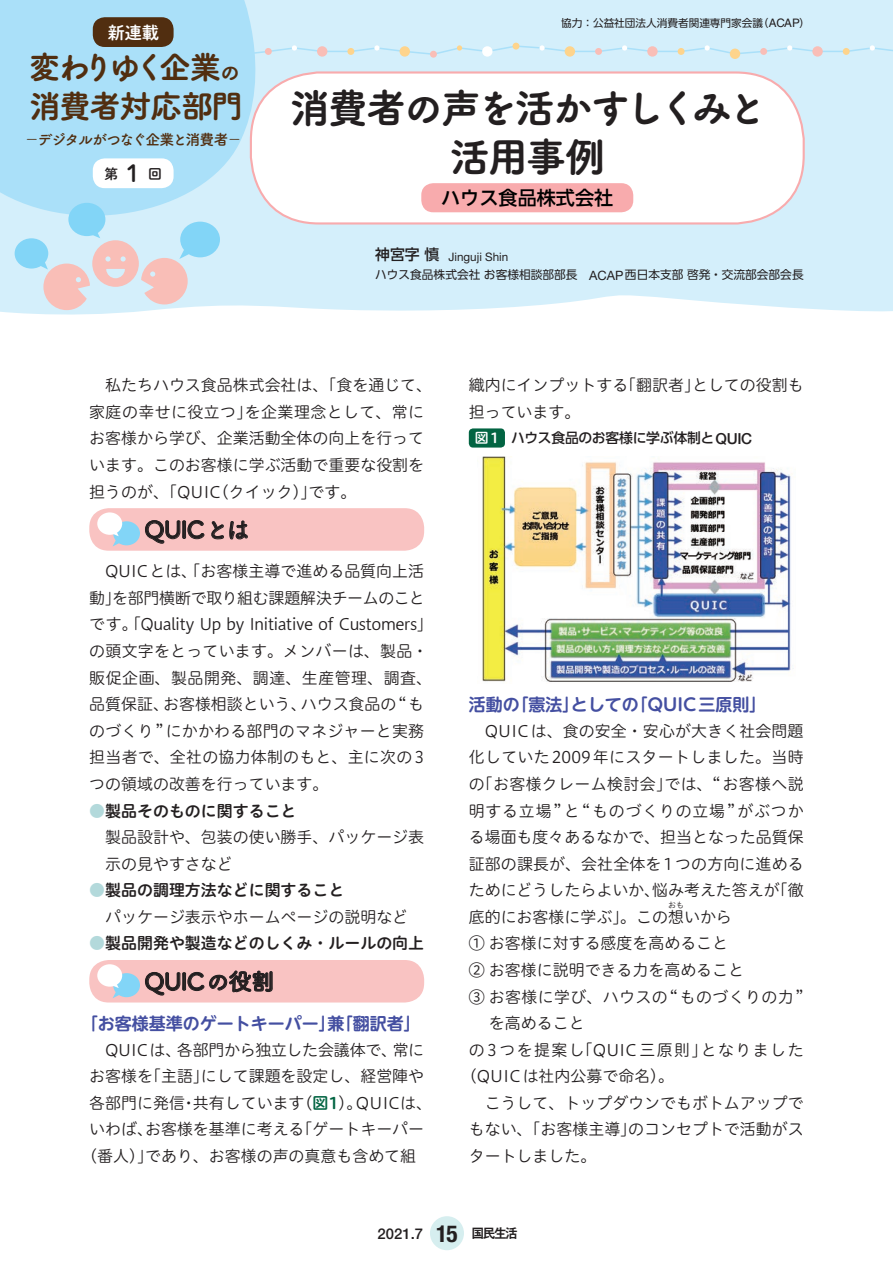
<style>
.page{position:relative;width:893px;height:1263px;background:#fff}
.page>*{position:absolute;margin:0;border:0;box-sizing:border-box;transform-origin:0 0}
.t1{font:40.35px/48.9px "Tsuku A Rd Gothic Std E";letter-spacing:-.07em;color:#231f20;text-align:center}
.t2{font:31.95px/39.3px "Tsuku A Rd Gothic Std E";letter-spacing:-.055em;color:#512e10}
.t3{font:23.4px "Tsuku A Rd Gothic Std B";letter-spacing:-.045em;color:#231f20}
.t4{font:23.4px "Shuei M Go Std B";color:#231f20}
.t5{font:500 19.2px "UD Shin Go NT Pro";color:#000}
.t6{font:700 16.95px "UD Shin M Go Pro De";color:#444fa1}
.t7{font:16.95px "Shuei M Go Std B";color:#fff}
.t8{font:15.9px/26.5px "Hiragino UD Sans R Std N W3";color:#231f20}
.t9{font:15.9px "Hiragino UD Sans R Std N W6";color:#231f20}
.t10{font:15.9px "Hiragino UD Sans R Std N W3";letter-spacing:-.02em;color:#231f20}
.t11{font:15.9px "Hiragino UD Sans R Std N W3";letter-spacing:.09em;color:#231f20}
.t12{font:15.9px "Hiragino UD Sans R Std N W3";letter-spacing:.025em;color:#231f20}
.t13{font:14.85px "Tsuku A Rd Gothic Std B";letter-spacing:-.085em;color:#512e10}
.t14{font:500 14.85px "Helvetica Neue LT Std";color:#231f20}
.t15{font:500 13.8px "UD Shin Go Pro";letter-spacing:-.02em;color:#231f20}
.t16{font:13.8px "Shuei M Go Std B";color:#231f20}
.t17{font:11.7px "UD Shin Go Pro";color:#231f20}
.t18{font:11.7px "Helvetica Neue LT Std";color:#231f20}
.t19{font:10.65px "UD Shin Go NT Pro";color:#231f20}
.t20{font:7.95px "Hiragino UD Sans R Std N W3";color:#231f20}
.s1{font-size:20.7px}
.s2{font-family:"Helvetica LT Std";font-size:11.7px}
.s3{font-family:"UD Shin Go Pro";font-weight:500;font-size:14.85px}
.s4{font-family:"Helvetica Neue LT Std";font-size:12.9px}
.s5{color:#b3d9db}
.s6{font-family:"Hiragino UD Sans R Std N W6";color:#026442}
.s7{font-family:"Hiragino UD Sans R Std N W6";font-weight:400;color:#fff}
.s8{font-family:"Helvetica Neue LT Std";font-size:15.15px}
.s9{font-weight:700;font-stretch:condensed;font-size:23.4px}
.s10{font-family:"Gothic MB101 Pro De";font-weight:700;font-size:12.75px}
</style>
<div class="page">
<div style="left:430px;top:1216px;width:34px;height:34px;background:#d6eeef;border-radius:50%"></div>
<div style="left:0;top:0;width:893px;height:315px;background:#d4effb"></div>
<div style="left:430px;top:51px;width:7px;height:7px;background:#e6d6d8;border-radius:50%"></div>
<div style="left:513px;top:43px;width:6px;height:7px;background:#fed48c;border-radius:50%"></div>
<svg style="left:730px;top:49px;width:10px;height:10px"></svg>
<svg style="left:275px;top:45px;width:618px;height:12px;background:#d5eaf1"></svg>
<svg style="left:0;top:0;width:275px;height:242px;background:#b2e2f9"></svg>
<div style="left:180px;top:222px;width:40px;height:35px;background:#82d5f7;border-radius:50%"></div>
<div style="left:15px;top:238px;width:33px;height:31px;background:#82d5f7;border-radius:50%"></div>
<div style="left:68px;top:203px;width:37px;height:33px;background:#82d5f7;border-radius:50%"></div>
<svg style="left:39px;top:230px;width:155px;height:80px;background:#dddae0"></svg>
<div style="left:251px;top:72px;width:553px;height:151px;background:#fff;border-radius:68px"></div>
<div style="left:250px;top:71px;width:555px;height:154px;border:2px solid #f8abad;border-radius:68px"></div>
<div style="left:93px;top:158px;width:81px;height:30px;background:#fff;border-radius:12px"></div>
<div style="left:93px;top:17px;width:81px;height:30px;background:#512e10;border-radius:12px"></div>
<div style="left:89px;top:508px;width:335px;height:43px;background:#f9c3c2;border-radius:20px"></div>
<svg style="left:145px;top:520px;width:59px;height:23px"></svg>
<svg style="left:211px;top:521px;width:13px;height:18px"></svg>
<svg style="left:230px;top:521px;width:18px;height:19px"></svg>
<div style="left:113px;top:521px;width:27px;height:24px;background:#82d5f7;border-radius:50%"></div>
<div style="left:97px;top:512px;width:25px;height:23px;background:#fff;border-radius:50%"></div>
<svg style="left:112px;top:531px;width:11px;height:15px"></svg>
<div style="left:89px;top:960px;width:335px;height:42px;background:#f9c3c2;border-radius:20px"></div>
<svg style="left:145px;top:971px;width:127px;height:25px"></svg>
<div style="left:113px;top:973px;width:27px;height:24px;background:#82d5f7;border-radius:50%"></div>
<div style="left:97px;top:964px;width:25px;height:23px;background:#fff;border-radius:50%"></div>
<svg style="left:112px;top:983px;width:11px;height:15px"></svg>
<img style="left:482px;top:457px;width:312px;height:225px">
<div style="left:469px;top:428px;width:36px;height:20px;background:#026442;border-radius:4px"></div>
<div style="left:421px;top:183px;width:212px;height:29px;background:#f8abad;border-radius:12px"></div>
<p class="t7" style="left:108px;top:20px;width:53px">新連載</p>
<h2 class="t2" style="left:29px;top:45px;width:216px">変わりゆく企業<span class="s1">の</span>消費者対応部門</h2>
<p class="t13" style="left:24px;top:128px;width:219px">−デジタルがつなぐ企業と消費者−</p>
<h3 class="t4" style="left:126px;top:156px;width:15px">1</h3>
<p class="t16" style="left:104px;top:163px;width:15px">第</p>
<p class="t16" style="left:148px;top:163px;width:15px">回</p>
<p class="t19" style="left:561px;top:14px;width:250px">協力：公益社団法人消費者関連専門家会議（<span class="s2">ACAP</span>）</p>
<h1 class="t1" style="left:290px;top:81px;width:479px">消費者の声を活かすしくみと活用事例</h1>
<p class="t5" style="left:441px;top:182px;width:174px">ハウス食品株式会社</p>
<p class="t18" style="left:375px;top:249px;width:135px"><span class="s3">神宮字慎</span> Jinguji Shin</p>
<p class="t17" style="left:375px;top:265px;width:430px">ハウス食品株式会社お客様相談部部長　<span class="s4">ACAP</span>西日本支部啓発・交流部会部会長</p>
<p class="t8" style="left:89px;top:371px;width:344px;text-indent:16px">私たちハウス食品株式会社は、「食を通じて、家庭の幸せに役立つ」を企業理念として、常にお客様から学び、企業活動全体の向上を行っています。このお客様に学ぶ活動で重要な役割を担うのが、「QUIC（クイック）」です。</p>
<h3 class="t3" style="left:144px;top:511px;width:107px">QUICとは</h3>
<p class="t8" style="left:89px;top:557px;width:345px;text-indent:16px">QUICとは、「お客様主導で進める品質向上活動」を部門横断で取り組む課題解決チームのことです。「Quality Up by Initiative of Customers」の頭文字をとっています。メンバーは、製品・販促企画、製品開発、調達、生産管理、調査、品質保証、お客様相談という、ハウス食品の“ものづくり”にかかわる部門のマネジャーと実務担当者で、全社の協力体制のもと、主に次の3つの領域の改善を行っています。</p>
<p class="t9" style="left:89px;top:798px;width:209px"><span class="s5">●</span>製品そのものに関すること</p>
<p class="t8" style="left:105px;top:823px;width:320px">製品設計や、包装の使い勝手、パッケージ表示の見やすさなど</p>
<p class="t9" style="left:89px;top:878px;width:257px"><span class="s5">●</span>製品の調理方法などに関すること</p>
<p class="t8" style="left:105px;top:903px;width:304px">パッケージ表示やホームページの説明など</p>
<p class="t9" style="left:89px;top:931px;width:336px"><span class="s5">●</span>製品開発や製造などのしくみ・ルールの向上</p>
<h3 class="t3" style="left:144px;top:963px;width:132px">QUICの役割</h3>
<p class="t6" style="left:81px;top:1009px;width:342px">「お客様基準のゲートキーパー」兼「翻訳者」</p>
<p class="t10" style="left:105px;top:1038px;width:321px">QUICは、各部門から独立した会議体で、常に</p>
<p class="t8" style="left:89px;top:1062px;width:336px">お客様を「主語」にして課題を設定し、経営陣や</p>
<p class="t8" style="left:89px;top:1089px;width:344px">各部門に発信・共有しています（<span class="s6">図1</span>）。QUICは、</p>
<p class="t8" style="left:89px;top:1115px;width:336px">いわば、お客様を基準に考える「ゲートキーパー</p>
<p class="t8" style="left:81px;top:1142px;width:336px">（番人）」であり、お客様の声の真意も含めて組</p>
<p class="t8" style="left:469px;top:371px;width:336px">織内にインプットする「翻訳者」としての役割も担っています。</p>
<p class="t15" style="left:475px;top:427px;width:279px"><span class="s7">図1</span> ハウス食品のお客様に学ぶ体制と<span class="s8">QUIC</span></p>
<p class="t6" style="left:469px;top:690px;width:299px">活動の「憲法」としての「QUIC三原則」</p>
<p class="t8" style="left:469px;top:717px;width:336px;text-align:justify;text-indent:16px">QUICは、食の安全・安心が大きく社会問題化していた2009年にスタートしました。当時の「お客様クレーム検討会」では、“ お客様へ説明する立場”と“ものづくりの立場”がぶつかる場面も度々あるなかで、担当となった品質保証部の課長が、会社全体を1つの方向に進めるためにどうしたらよいか、悩み考えた答えが「徹底的にお客様に学ぶ」。この想いから</p>
<p class="t20" style="left:668px;top:899px;width:17px">おも</p>
<p class="t8" style="left:469px;top:929px;width:261px">① お客様に対する感度を高めること</p>
<p class="t8" style="left:469px;top:956px;width:277px">② お客様に説明できる力を高めること</p>
<p class="t12" style="left:469px;top:984px;width:336px">③ お客様に学び、ハウスの“ものづくりの力”</p>
<p class="t8" style="left:489px;top:1009px;width:97px">を高めること</p>
<p class="t11" style="left:469px;top:1038px;width:336px">の3つを提案し「QUIC三原則」となりました</p>
<p class="t8" style="left:461px;top:1062px;width:215px">（QUICは社内公募で命名）。</p>
<p class="t8" style="left:485px;top:1089px;width:320px">こうして、トップダウンでもボトムアップで</p>
<p class="t8" style="left:469px;top:1115px;width:336px">もない、「お客様主導」のコンセプトで活動がス</p>
<p class="t8" style="left:469px;top:1142px;width:129px">タートしました。</p>
<p class="t14" style="left:378px;top:1224px;width:142px">2021.7 <span class="s9">15</span> <span class="s10">国民生活</span></p>
</div>
